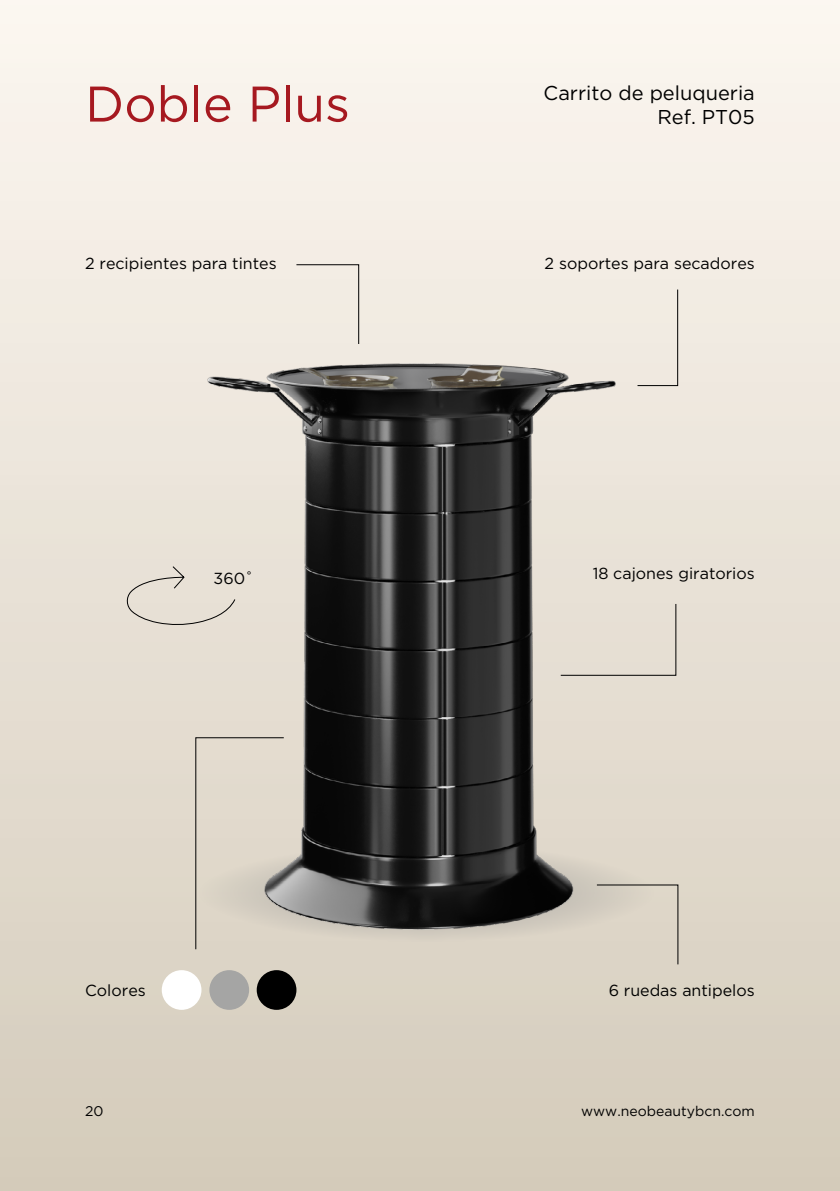
<style>
.page{position:relative;width:840px;height:1191px;background:#fff}
.page>*{position:absolute;margin:0;border:0;box-sizing:border-box;transform-origin:0 0}
.t1{font:50px "Gotham Pro";color:#a61920}
.t2{font:20px/24px "Gotham Pro";color:#000;text-align:right}
.t3{font:16px "Gotham Pro";color:#000}
.t4{font:14px "Gotham Pro";color:#000}
</style>
<div class="page">
<div style="left:0;top:0;width:839px;height:1191px;background:linear-gradient(to bottom,#fcf7f0,#d4cbbb)"></div>
<img style="left:194px;top:347px;width:443px;height:594px">
<div style="left:125px;top:566px;width:110px;height:60px;background:#e8e1d6"></div>
<div style="left:162px;top:970px;width:39px;height:39px;background:#fff;border-radius:50%"></div>
<div style="left:209px;top:970px;width:40px;height:39px;background:#a5a5a4;border-radius:50%"></div>
<div style="left:256px;top:970px;width:40px;height:39px;background:#000;border-radius:50%"></div>
<div style="left:296px;top:264px;width:63px;height:80px;background:#f2ece2"></div>
<div style="left:636px;top:289px;width:41px;height:97px;background:#f1ebe2"></div>
<svg style="left:195px;top:737px;width:89px;height:212px"></svg>
<svg style="left:596px;top:884px;width:82px;height:81px"></svg>
<div style="left:560px;top:603px;width:116px;height:73px;background:#e7dfd4"></div>
<h1 class="t1" style="left:85px;top:76px;width:266px">Doble Plus</h1>
<p class="t2" style="left:543px;top:81px;width:212px">Carrito de peluqueria<br>Ref. PT05</p>
<p class="t3" style="left:85px;top:255px;width:193px">2 recipientes para tintes</p>
<p class="t3" style="left:544px;top:255px;width:211px">2 soportes para secadores</p>
<p class="t3" style="left:213px;top:570px;width:41px">360˚</p>
<p class="t3" style="left:592px;top:565px;width:164px">18 cajones giratorios</p>
<p class="t3" style="left:85px;top:981px;width:62px">Colores</p>
<p class="t3" style="left:608px;top:981px;width:148px">6 ruedas antipelos</p>
<p class="t4" style="left:85px;top:1103px;width:20px">20</p>
<p class="t4" style="left:581px;top:1103px;width:175px">www.neobeautybcn.com</p>
</div>
